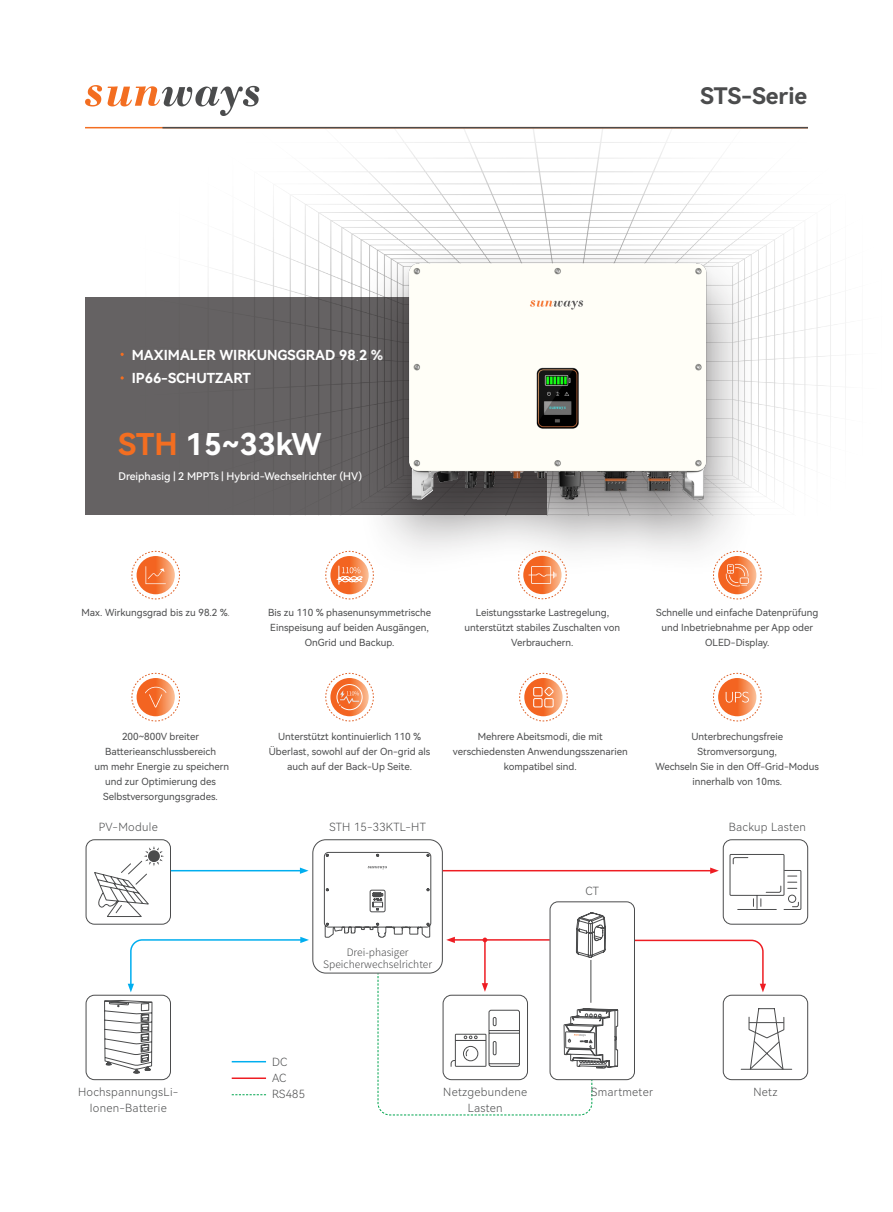
<style>
.page{position:relative;width:893px;height:1212px;background:#fff}
.page>*{position:absolute;margin:0;border:0;box-sizing:border-box;transform-origin:0 0}
.t1{font:30px "Harmony OS Sans Bold";color:#fff}
.目录页7_2M左{font:22.8px "Harmony OS Sans Bold";color:#4b4c4d}
.目录页7_2M左-2{font:13.8px "Harmony OS Sans Bold";color:#fff}
.接线图_7_5L_居中_灰{font:11.25px/16.5px "Harmony OS Sans Light";letter-spacing:.025em;color:#4b4c4d;text-align:center}
.机器左上2级_13px_R{font:10.5px "Harmony OS Sans Medium";color:#fff}
.参数_6_5_L_居中{font:300 10.35px "Source Han Sans SC";color:#4b4c4d}
.STH_亮点_6_5L_居中{font:9.75px/15px "Harmony OS Sans";color:#4b4c4d;text-align:center}
.s1{font-family:"Adobe Song Std";font-weight:300}
.s2{color:#f36e21}
</style>
<div class="page">
<img style="left:85px;top:128px;width:761px;height:312px">
<div style="left:85px;top:298px;width:462px;height:217px;background:#656263"></div>
<hr style="left:85px;top:127px;width:723px;height:1px;background:#f36e21">
<hr style="left:162px;top:127px;width:646px;height:1px;background:#4b4c4d">
<svg style="left:85px;top:85px;width:17px;height:21px"></svg>
<svg style="left:108px;top:86px;width:151px;height:30px"></svg>
<img style="left:327px;top:163px;width:468px;height:437px">
<svg style="left:729px;top:854px;width:73px;height:56px"></svg>
<div style="left:723px;top:839px;width:85px;height:85px;border:1px solid #4b4c4d;border-radius:8px"></div>
<div style="left:86px;top:839px;width:85px;height:85px;border:1px solid #4b4c4d;border-radius:8px"></div>
<div style="left:86px;top:995px;width:85px;height:85px;border:1px solid #4b4c4d;border-radius:8px"></div>
<div style="left:312px;top:839px;width:131px;height:134px;border:1px solid #4b4c4d;border-radius:13px"></div>
<svg style="left:740px;top:1008px;width:52px;height:62px"></svg>
<div style="left:723px;top:995px;width:85px;height:85px;border:1px solid #4b4c4d;border-radius:8px"></div>
<hr style="left:443px;top:870px;width:270px;height:1px;background:#ee1d23">
<svg style="left:710px;top:867px;width:9px;height:7px"></svg>
<svg style="left:635px;top:939px;width:131px;height:53px"></svg>
<div style="left:550px;top:901px;width:85px;height:179px;border:1px solid #4b4c4d;border-radius:8px"></div>
<svg style="left:94px;top:839px;width:215px;height:257px"></svg>
<svg style="left:324px;top:852px;width:294px;height:264px"></svg>
<svg style="left:131px;top:551px;width:49px;height:49px"></svg>
<svg style="left:713px;top:551px;width:49px;height:49px"></svg>
<svg style="left:713px;top:672px;width:49px;height:50px"></svg>
<svg style="left:131px;top:672px;width:49px;height:50px"></svg>
<svg style="left:325px;top:551px;width:49px;height:49px"></svg>
<svg style="left:325px;top:672px;width:49px;height:50px"></svg>
<svg style="left:519px;top:672px;width:49px;height:50px"></svg>
<svg style="left:518px;top:550px;width:49px;height:49px"></svg>
<p class="目录页7_2M左" style="left:700px;top:80px;width:108px">STS-Serie</p>
<p class="目录页7_2M左-2" style="left:132px;top:346px;width:252px">MAXIMALER WIRKUNGSGRAD 98<span class="s1">.</span>2 %</p>
<p class="目录页7_2M左-2" style="left:132px;top:368px;width:121px">IP66-SCHUTZART</p>
<p class="t1" style="left:118px;top:423px;width:205px"><span class="s2">STH</span> 15~33kW</p>
<p class="机器左上2级_13px_R" style="left:118px;top:469px;width:245px">Dreiphasig | 2 MPPTs | Hybrid-Wechselrichter (HV)</p>
<p class="STH_亮点_6_5L_居中" style="left:82px;top:605px;width:150px">Max. Wirkungsgrad bis zu 98.2 %<span class="s1">.</span></p>
<p class="STH_亮点_6_5L_居中" style="left:268px;top:605px;width:165px">Bis zu 110 % phasenunsymmetrische</p>
<p class="STH_亮点_6_5L_居中" style="left:270px;top:620px;width:160px">Einspeisung auf beiden Ausgängen,<br>OnGrid und Backup.</p>
<p class="STH_亮点_6_5L_居中" style="left:465px;top:604px;width:157px">Leistungsstarke Lastregelung, unterstützt stabiles Zuschalten von<br>Verbrauchern.</p>
<p class="STH_亮点_6_5L_居中" style="left:656px;top:605px;width:164px">Schnelle und einfache Datenprüfung</p>
<p class="STH_亮点_6_5L_居中" style="left:661px;top:620px;width:153px">und Inbetriebnahme per App oder<br>OLED-Display.</p>
<p class="STH_亮点_6_5L_居中" style="left:105px;top:729px;width:113px">200~800V breiter<br>Batterieanschlussbereich</p>
<p class="STH_亮点_6_5L_居中" style="left:95px;top:759px;width:136px">um mehr Energie zu speichern</p>
<p class="STH_亮点_6_5L_居中" style="left:105px;top:774px;width:113px">und zur Optimierung des</p>
<p class="STH_亮点_6_5L_居中" style="left:103px;top:789px;width:116px">Selbstversorgungsgrades.</p>
<p class="STH_亮点_6_5L_居中" style="left:278px;top:729px;width:144px">Unterstützt kontinuierlich 110 %</p>
<p class="STH_亮点_6_5L_居中" style="left:269px;top:744px;width:163px">Überlast, sowohl auf der On-grid als</p>
<p class="STH_亮点_6_5L_居中" style="left:287px;top:759px;width:126px">auch auf der Back-Up Seite.</p>
<p class="STH_亮点_6_5L_居中" style="left:478px;top:729px;width:126px">Mehrere Abeitsmodi, die mit</p>
<p class="STH_亮点_6_5L_居中" style="left:453px;top:744px;width:176px">verschiedensten Anwendungsszenarien</p>
<p class="STH_亮点_6_5L_居中" style="left:504px;top:759px;width:74px">kompatibel sind.</p>
<p class="STH_亮点_6_5L_居中" style="left:691px;top:729px;width:93px">Unterbrechungsfreie<br>Stromversorgung,</p>
<p class="STH_亮点_6_5L_居中" style="left:656px;top:759px;width:165px">Wechseln Sie in den Off-Grid-Modus</p>
<p class="STH_亮点_6_5L_居中" style="left:692px;top:774px;width:91px">innerhalb von 10ms.</p>
<p class="接线图_7_5L_居中_灰" style="left:99px;top:818px;width:61px">PV-Module</p>
<p class="接线图_7_5L_居中_灰" style="left:329px;top:818px;width:98px">STH 15-33KTL-HT</p>
<p class="接线图_7_5L_居中_灰" style="left:729px;top:818px;width:79px">Backup Lasten</p>
<p class="接线图_7_5L_居中_灰" style="left:585px;top:882px;width:15px">CT</p>
<p class="参数_6_5_L_居中" style="left:347px;top:946px;width:63px">Drei-phasiger</p>
<p class="参数_6_5_L_居中" style="left:323px;top:958px;width:110px">Speicherwechselrichter</p>
<p class="接线图_7_5L_居中_灰" style="left:78px;top:1083px;width:102px">HochspannungsLi-<br>Ionen-Batterie</p>
<p class="接线图_7_5L_居中_灰" style="left:272px;top:1053px;width:17px">DC</p>
<p class="接线图_7_5L_居中_灰" style="left:272px;top:1069px;width:16px">AC</p>
<p class="接线图_7_5L_居中_灰" style="left:272px;top:1085px;width:34px">RS485</p>
<p class="接线图_7_5L_居中_灰" style="left:443px;top:1083px;width:86px">Netzgebundene</p>
<p class="接线图_7_5L_居中_灰" style="left:753px;top:1083px;width:26px">Netz</p>
<p class="接线图_7_5L_居中_灰" style="left:468px;top:1100px;width:36px">Lasten</p>
<p class="接线图_7_5L_居中_灰" style="left:591px;top:1083px;width:63px">Smartmeter</p>
</div>
